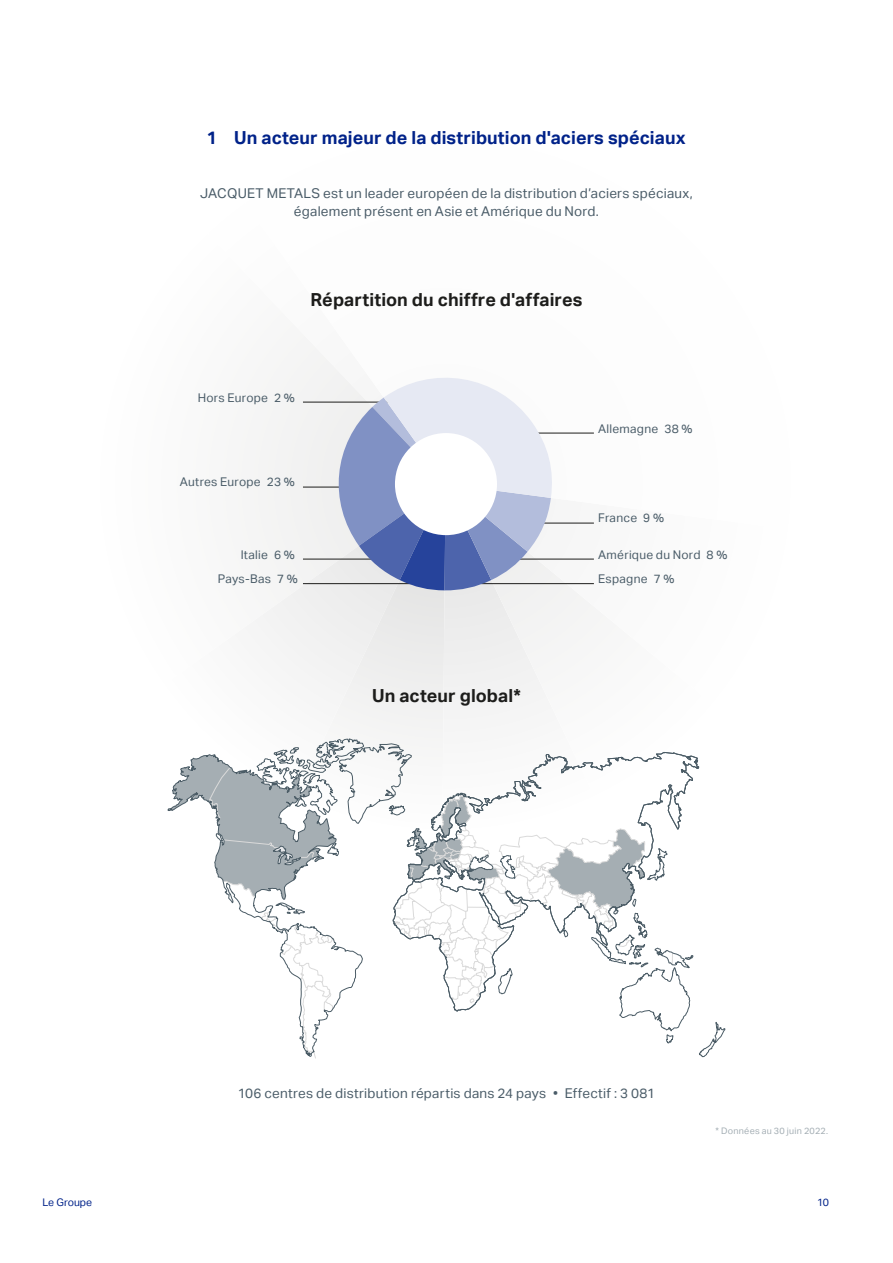
<style>
.page{position:relative;width:893px;height:1263px;background:#fff}
.page>*{position:absolute;margin:0;border:0;box-sizing:border-box;transform-origin:0 0}
.t1{font:700 18px "Aktiv Grotesk";letter-spacing:.005em;color:#002289}
.t2{font:700 18px "Aktiv Grotesk";letter-spacing:.005em;color:#1d1d1b}
.t3{font:13.5px/18px "Aktiv Grotesk";letter-spacing:.02em;color:#4a5c68;text-align:center}
.t4{font:12px "Aktiv Grotesk";letter-spacing:.02em;color:#4a5c68}
.t5{font:10.5px "Aktiv Grotesk";color:#002289}
.t6{font:9px "Aktiv Grotesk";letter-spacing:.03em;color:#a4aeb4}
</style>
<div class="page">
<div style="left:255px;top:529px;width:42px;height:137px;background:#f4f4f4"></div>
<svg style="left:297px;top:529px;width:145px;height:210px;fill:#f0f0f0"></svg>
<svg style="left:445px;top:704px;width:84px;height:15px"></svg>
<div style="left:445px;top:558px;width:149px;height:146px;background:#f2f2f2"></div>
<div style="left:253px;top:346px;width:341px;height:183px;background:#f6f6f5"></div>
<hr style="left:518px;top:559px;width:76px;height:1px;background:#1d1d1b">
<hr style="left:303px;top:487px;width:86px;height:1px;background:#1d1d1b">
<hr style="left:303px;top:583px;width:132px;height:1px;background:#1d1d1b">
<hr style="left:303px;top:559px;width:105px;height:1px;background:#1d1d1b">
<hr style="left:303px;top:402px;width:86px;height:1px;background:#1d1d1b">
<hr style="left:510px;top:433px;width:84px;height:1px;background:#1d1d1b">
<hr style="left:518px;top:523px;width:76px;height:1px;background:#1d1d1b">
<hr style="left:481px;top:583px;width:113px;height:1px;background:#1d1d1b">
<svg style="left:699px;top:1022px;width:26px;height:35px"></svg>
<svg style="left:168px;top:739px;width:525px;height:320px"></svg>
<svg style="left:328px;top:363px;width:227px;height:227px"></svg>
<div style="left:395px;top:433px;width:102px;height:102px;background:#fff;border-radius:50%"></div>
<h1 class="t1" style="left:207px;top:127px;width:480px">1 Un acteur majeur de la distribution d'aciers spéciaux</h1>
<p class="t3" style="left:200px;top:184px;width:494px">JACQUET METALS est un leader européen de la distribution d’aciers spéciaux, également présent en Asie et Amérique du Nord.</p>
<h1 class="t2" style="left:311px;top:289px;width:273px">Répartition du chiffre d'affaires</h1>
<p class="t4" style="left:198px;top:390px;width:99px">Hors Europe 2 %</p>
<p class="t4" style="left:180px;top:475px;width:116px">Autres Europe 23 %</p>
<p class="t4" style="left:241px;top:547px;width:56px">Italie 6 %</p>
<p class="t4" style="left:598px;top:422px;width:96px">Allemagne 38 %</p>
<p class="t4" style="left:598px;top:511px;width:67px">France 9 %</p>
<p class="t4" style="left:598px;top:547px;width:131px">Amérique du Nord 8 %</p>
<p class="t4" style="left:218px;top:572px;width:82px">Pays-Bas 7 %</p>
<p class="t4" style="left:598px;top:571px;width:78px">Espagne 7 %</p>
<h1 class="t2" style="left:372px;top:685px;width:150px">Un acteur global*</h1>
<p class="t5" style="left:43px;top:1196px;width:51px">Le Groupe</p>
<p class="t3" style="left:238px;top:1084px;width:419px">106 centres de distribution répartis dans 24 pays • Effectif : 3 081</p>
<p class="t6" style="left:715px;top:1126px;width:114px">* Données au 30 juin 2022.</p>
<p class="t5" style="left:817px;top:1196px;width:14px">10</p>
</div>
